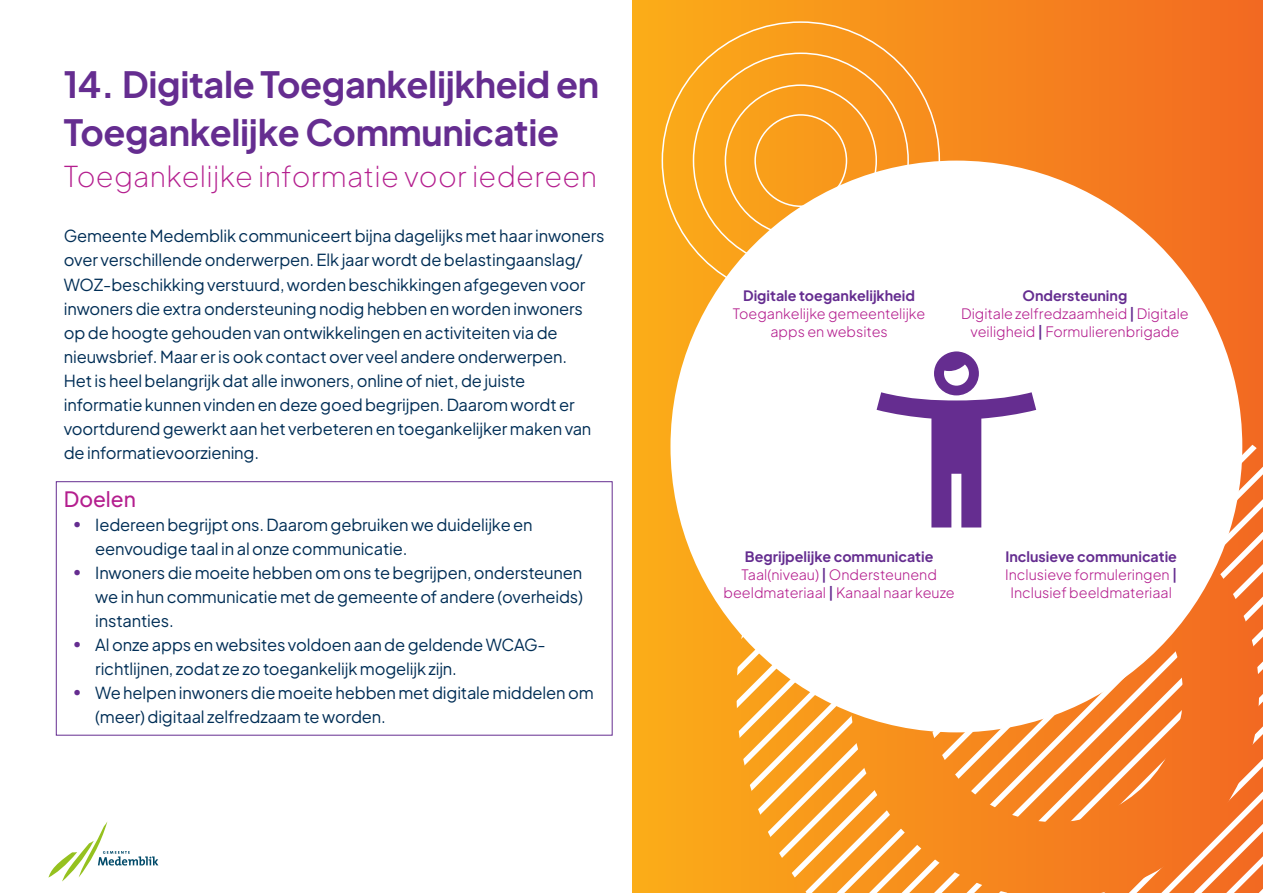
<style>
.page{position:relative;width:1263px;height:893px;background:#fff}
.page>*{position:absolute;margin:0;border:0;box-sizing:border-box;transform-origin:0 0}
.H2_Hoofdkop{font:700 36px/48px "Plus Jakarta Sans";letter-spacing:-.01em;color:#652d90}
.H2_Hoofdkop-2{font:200 28.5px "Plus Jakarta Sans";letter-spacing:.01em;color:#b41e8e}
.t1{font:500 21px "Plus Jakarta Sans";color:#b41e8e}
.Bodytekst_zonder_wit_na{font:16.5px/24px "Plus Jakarta Sans";letter-spacing:-.01em;color:#002e56}
.t2{font:300 14.25px/18px "Plus Jakarta Sans";color:#b41e8e;text-align:center}
.t3{font:700 14.25px "Plus Jakarta Sans";color:#652d90}
.s1{color:#652d90}
.s2{font-weight:600;color:#652d90}
</style>
<div class="page">
<svg style="left:48px;top:821px;width:110px;height:60px"></svg>
<div style="left:632px;top:0;width:631px;height:893px;background:linear-gradient(to right,#fbae19,#f26922)"></div>
<svg style="left:661px;top:21px;width:280px;height:280px;background:#f9a123"></svg>
<svg style="left:752px;top:647px;width:32px;height:246px;background:#faaf41"></svg>
<svg style="left:784px;top:675px;width:33px;height:218px;fill:#f99c1b"></svg>
<svg style="left:817px;top:696px;width:32px;height:197px;fill:#f8981b"></svg>
<svg style="left:849px;top:711px;width:33px;height:182px;background:#f9a643"></svg>
<svg style="left:882px;top:722px;width:32px;height:171px;background:#f79b32"></svg>
<svg style="left:914px;top:729px;width:33px;height:164px;background:#f7942b"></svg>
<svg style="left:947px;top:731px;width:32px;height:162px;background:#f79534"></svg>
<svg style="left:979px;top:727px;width:33px;height:166px;background:#f79438"></svg>
<svg style="left:1012px;top:718px;width:32px;height:175px;background:#f6933c"></svg>
<svg style="left:1044px;top:705px;width:33px;height:188px;background:#f6903e"></svg>
<svg style="left:1077px;top:688px;width:32px;height:205px;background:#f68f42"></svg>
<svg style="left:1109px;top:664px;width:33px;height:229px;background:#f5893d"></svg>
<svg style="left:1142px;top:632px;width:32px;height:261px;background:#f5853c"></svg>
<div style="left:1174px;top:586px;width:32px;height:307px;background:#f37121"></div>
<svg style="left:1206px;top:376px;width:57px;height:517px;background:#f47d3c"></svg>
<div style="left:56px;top:481px;width:556px;height:254px;border:1px solid #652d90"></div>
<div style="left:670px;top:161px;width:572px;height:571px;background:#fff;border-radius:50%"></div>
<svg style="left:876px;top:351px;width:160px;height:176px"></svg>
<h2 class="H2_Hoofdkop" style="left:64px;top:56px;width:537px">14. Digitale Toegankelijkheid en<br>Toegankelijke Communicatie</h2>
<h2 class="H2_Hoofdkop-2" style="left:64px;top:154px;width:535px">Toegankelijke informatie voor iedereen</h2>
<p class="Bodytekst_zonder_wit_na" style="left:64px;top:223px;width:542px">Gemeente Medemblik communiceert bijna dagelijks met haar inwoners over verschillende onderwerpen. Elk jaar wordt de belastingaanslag/ WOZ-beschikking verstuurd, worden beschikkingen afgegeven voor inwoners die extra ondersteuning nodig hebben en worden inwoners op de hoogte gehouden van ontwikkelingen en activiteiten via de nieuwsbrief. Maar er is ook contact over veel andere onderwerpen.<br>Het is heel belangrijk dat alle inwoners, online of niet, de juiste informatie kunnen vinden en deze goed begrijpen. Daarom wordt er voortdurend gewerkt aan het verbeteren en toegankelijker maken van de informatievoorziening.</p>
<h3 class="t1" style="left:64px;top:481px;width:74px">Doelen</h3>
<p class="Bodytekst_zonder_wit_na" style="left:95px;top:511px;width:439px;text-indent:-22px"><span class="s1">•</span> Iedereen begrijpt ons. Daarom gebruiken we duidelijke en eenvoudige taal in al onze communicatie.</p>
<p class="Bodytekst_zonder_wit_na" style="left:95px;top:559px;width:489px;text-align:justify;text-indent:-22px"><span class="s1">•</span> Inwoners die moeite hebben om ons te begrijpen, ondersteunen we in hun communicatie met de gemeente of andere (overheids) instanties.</p>
<p class="Bodytekst_zonder_wit_na" style="left:95px;top:631px;width:452px;text-indent:-22px"><span class="s1">•</span> Al onze apps en websites voldoen aan de geldende WCAG&shy;richtlijnen, zodat ze zo toegankelijk mogelijk zijn.</p>
<p class="Bodytekst_zonder_wit_na" style="left:95px;top:679px;width:500px;text-indent:-22px"><span class="s1">•</span> We helpen inwoners die moeite hebben met digitale middelen om (meer) digitaal zelfredzaam te worden.</p>
<h4 class="t3" style="left:743px;top:283px;width:173px">Digitale toegankelijkheid</h4>
<p class="t2" style="left:733px;top:303px;width:194px">Toegankelijke gemeentelijke apps en websites</p>
<h4 class="t3" style="left:1022px;top:283px;width:106px">Ondersteuning</h4>
<p class="t2" style="left:961px;top:303px;width:229px">Digitale zelfredzaamheid <span class="s2">|</span> Digitale veiligheid <span class="s2">|</span> Formulierenbrigade</p>
<h4 class="t3" style="left:745px;top:544px;width:190px">Begrijpelijke communicatie</h4>
<p class="t2" style="left:723px;top:565px;width:233px">Taal(niveau) <span class="s2">|</span> Ondersteunend beeldmateriaal <span class="s2">|</span> Kanaal naar keuze</p>
<h4 class="t3" style="left:1005px;top:544px;width:173px">Inclusieve communicatie</h4>
<p class="t2" style="left:1005px;top:565px;width:173px">Inclusieve formuleringen <span class="s2">|<br></span>Inclusief beeldmateriaal</p>
</div>
